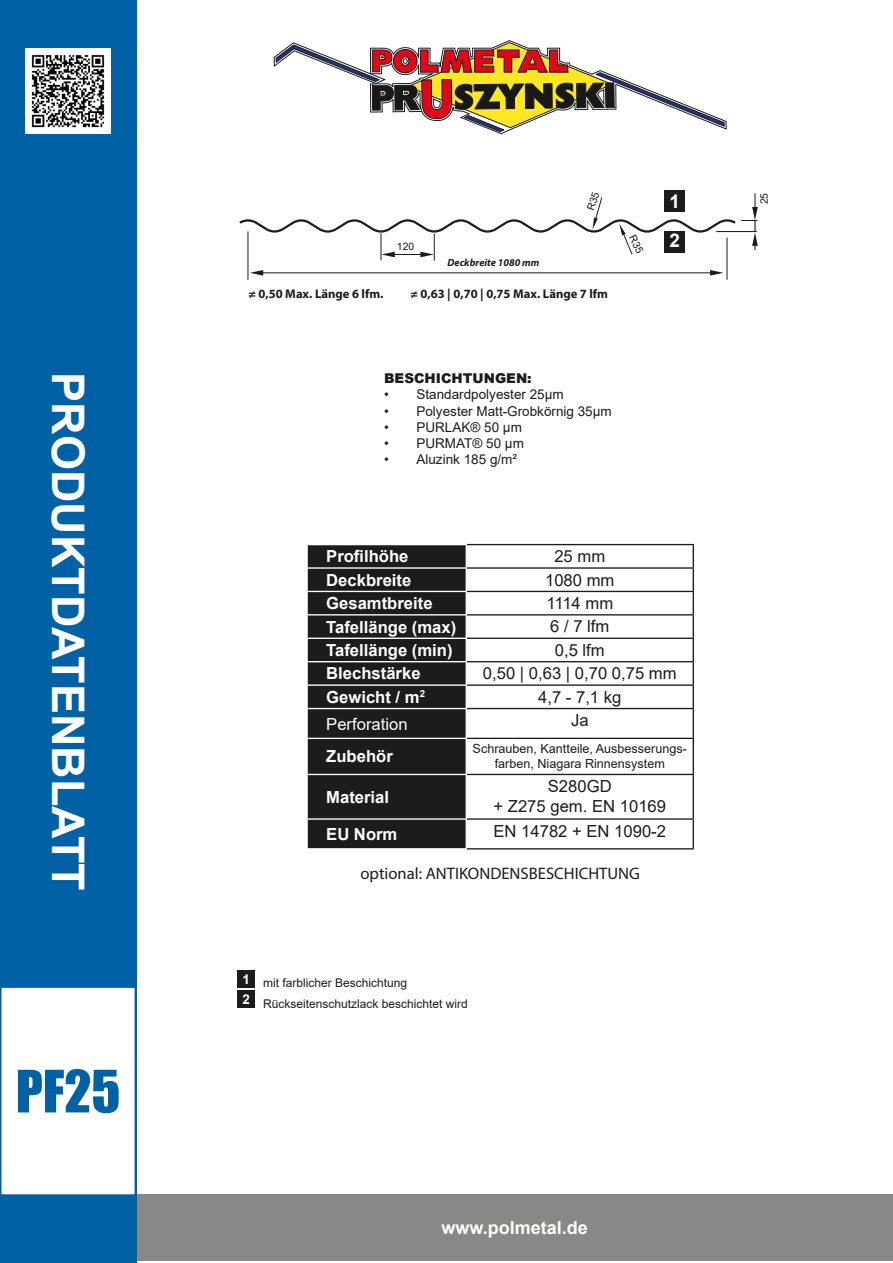
<style>
.page{position:relative;width:893px;height:1263px;background:#fff}
.page>*{position:absolute;margin:0;border:0;box-sizing:border-box;transform-origin:0 0}
.t1{font:54px "Impact";color:#0062a4}
.t2{font:700 45px "Arial";color:#fff}
.t3{font:700 18.9px "Arial";color:#fff}
.t4{font:700 18px "Arial";color:#fff}
.t5{font:700 16.65px "Arial";color:#fff}
.t6{font:16.65px "Arial";color:#1c1c1c}
.t7{font:16.65px "Myriad Pro";color:#1c1c1c}
.t8{font:16.65px "Arial";color:#fff}
.t9{font:13.5px "Arial";color:#1c1c1c}
.t10{font:900 13.5px "Arial";color:#1c1c1c}
.t11{font:700 13.5px "Arial";color:#fff}
.t12{font:12.6px/15.1px "Arial";color:#1c1c1c;text-align:center}
.t13{font:700 12.6px "Myriad Pro";color:#1c1c1c}
.t14{font:12px "Arial";color:#1c1c1c}
.t15{font:italic 700 10.35px "Myriad Pro";color:#1c1c1c}
.t16{font:10.35px "Arial";color:#1c1c1c}
</style>
<div class="page">
<div style="left:0;top:0;width:137px;height:1263px;background:#0062a4"></div>
<div style="left:1px;top:987px;width:134px;height:208px;background:#fff"></div>
<div style="left:0;top:986px;width:136px;height:210px;border:2px solid #0062a4"></div>
<div style="left:137px;top:1194px;width:755px;height:67px;background:#888887"></div>
<svg style="left:274px;top:40px;width:453px;height:95px"></svg>
<div style="left:238px;top:970px;width:17px;height:17px;background:#1c1c1c"></div>
<div style="left:238px;top:991px;width:17px;height:17px;background:#1c1c1c"></div>
<hr style="left:727px;top:238px;width:1px;height:42px;background:#1c1c1c">
<hr style="left:258px;top:273px;width:457px;height:1px;background:#1c1c1c">
<svg style="left:250px;top:270px;width:13px;height:6px"></svg>
<svg style="left:710px;top:270px;width:13px;height:6px"></svg>
<hr style="left:248px;top:232px;width:1px;height:48px;background:#1c1c1c">
<div style="left:664px;top:190px;width:21px;height:21px;background:#1c1c1c"></div>
<div style="left:308px;top:545px;width:158px;height:303px;background:#1c1c1c"></div>
<hr style="left:467px;top:544px;width:227px;height:1px;background:#1c1c1c">
<hr style="left:467px;top:567px;width:227px;height:2px;background:#1c1c1c">
<hr style="left:467px;top:591px;width:227px;height:1px;background:#1c1c1c">
<hr style="left:467px;top:614px;width:227px;height:1px;background:#1c1c1c">
<hr style="left:467px;top:638px;width:227px;height:1px;background:#1c1c1c">
<hr style="left:467px;top:661px;width:227px;height:1px;background:#1c1c1c">
<hr style="left:467px;top:684px;width:227px;height:2px;background:#1c1c1c">
<hr style="left:467px;top:708px;width:227px;height:1px;background:#1c1c1c">
<svg style="left:693px;top:545px;width:1px;height:193px"></svg>
<hr style="left:467px;top:738px;width:227px;height:1px;background:#1c1c1c">
<hr style="left:693px;top:739px;width:1px;height:35px;background:#1c1c1c">
<hr style="left:467px;top:774px;width:227px;height:1px;background:#1c1c1c">
<hr style="left:693px;top:775px;width:1px;height:43px;background:#1c1c1c">
<hr style="left:467px;top:818px;width:227px;height:2px;background:#1c1c1c">
<svg style="left:693px;top:820px;width:1px;height:28px"></svg>
<hr style="left:467px;top:848px;width:227px;height:1px;background:#1c1c1c">
<hr style="left:306px;top:567px;width:161px;height:2px;background:#fff">
<hr style="left:306px;top:591px;width:161px;height:1px;background:#fff">
<hr style="left:306px;top:614px;width:161px;height:1px;background:#fff">
<hr style="left:306px;top:638px;width:161px;height:1px;background:#fff">
<hr style="left:306px;top:661px;width:161px;height:1px;background:#fff">
<hr style="left:306px;top:684px;width:161px;height:2px;background:#fff">
<hr style="left:306px;top:708px;width:161px;height:1px;background:#fff">
<svg style="left:466px;top:545px;width:1px;height:193px"></svg>
<hr style="left:306px;top:738px;width:161px;height:1px;background:#fff">
<hr style="left:306px;top:774px;width:161px;height:1px;background:#fff">
<hr style="left:306px;top:818px;width:161px;height:2px;background:#fff">
<img style="left:26px;top:49px;width:85px;height:85px">
<svg style="left:239px;top:193px;width:519px;height:68px"></svg>
<p class="t2" style="left:100px;top:372px;width:520px;rotate:90deg">PRODUKTDATENBLATT</p>
<p class="t1" style="left:16px;top:1049px;width:106px">PF25</p>
<p class="t16" style="left:397px;top:239px;width:19px">120</p>
<p class="t15" style="left:447px;top:256px;width:94px">Deckbreite 1080 mm</p>
<p class="t13" style="left:248px;top:286px;width:137px">≠ 0,50 Max. Länge 6 lfm.</p>
<p class="t13" style="left:410px;top:286px;width:199px">≠ 0,63 | 0,70 | 0,75 Max. Länge 7 lfm</p>
<p class="t10" style="left:384px;top:368px;width:149px">BESCHICHTUNGEN:</p>
<p class="t9" style="left:384px;top:385px;width:181px">• Standardpolyester 25µm</p>
<p class="t9" style="left:384px;top:401px;width:229px">• Polyester Matt-Grobkörnig 35µm</p>
<p class="t9" style="left:384px;top:418px;width:139px">• PURLAK® 50 µm</p>
<p class="t9" style="left:384px;top:434px;width:141px">• PURMAT® 50 µm</p>
<p class="t9" style="left:384px;top:450px;width:134px">• Aluzink 185 g/m²</p>
<p class="t3" style="left:669px;top:188px;width:12px">1</p>
<p class="t3" style="left:669px;top:227px;width:12px">2</p>
<p class="t5" style="left:326px;top:545px;width:84px">Profilhöhe</p>
<p class="t6" style="left:554px;top:545px;width:52px">25 mm</p>
<p class="t5" style="left:326px;top:568px;width:87px">Deckbreite</p>
<p class="t6" style="left:545px;top:568px;width:71px">1080 mm</p>
<p class="t5" style="left:326px;top:592px;width:108px">Gesamtbreite</p>
<p class="t6" style="left:546px;top:592px;width:68px">1114 mm</p>
<p class="t5" style="left:326px;top:615px;width:132px">Tafellänge (max)</p>
<p class="t6" style="left:550px;top:615px;width:61px">6 / 7 lfm</p>
<p class="t5" style="left:326px;top:638px;width:128px">Tafellänge (min)</p>
<p class="t6" style="left:555px;top:638px;width:51px">0,5 lfm</p>
<p class="t5" style="left:326px;top:662px;width:96px">Blechstärke</p>
<p class="t6" style="left:483px;top:662px;width:195px">0,50 | 0,63 | 0,70 0,75 mm</p>
<p class="t5" style="left:326px;top:685px;width:100px">Gewicht / m<sup>2</sup></p>
<p class="t6" style="left:538px;top:685px;width:85px">4,7 - 7,1 kg</p>
<p class="t8" style="left:326px;top:712px;width:83px">Perforation</p>
<p class="t6" style="left:571px;top:709px;width:19px">Ja</p>
<p class="t5" style="left:326px;top:745px;width:68px">Zubehör</p>
<p class="t12" style="left:473px;top:741px;width:216px">Schrauben, Kantteile, Ausbesserungs&shy;farben, Niagara Rinnensystem</p>
<p class="t5" style="left:326px;top:785px;width:64px">Material</p>
<p class="t6" style="left:548px;top:775px;width:65px">S280GD</p>
<p class="t6" style="left:493px;top:795px;width:174px">+ Z275 gem. EN 10169</p>
<p class="t5" style="left:326px;top:822px;width:73px">EU Norm</p>
<p class="t6" style="left:493px;top:819px;width:174px">EN 14782 + EN 1090-2</p>
<p class="t7" style="left:360px;top:863px;width:281px">optional: ANTIKONDENSBESCHICHTUNG</p>
<p class="t11" style="left:243px;top:969px;width:9px">1</p>
<p class="t11" style="left:243px;top:990px;width:9px">2</p>
<p class="t14" style="left:263px;top:975px;width:146px">mit farblicher Beschichtung</p>
<p class="t14" style="left:263px;top:995px;width:206px">Rückseitenschutzlack beschichtet wird</p>
<p class="t16" style="left:757px;top:204px;width:13px;rotate:-90deg">25</p>
<p class="t4" style="left:441px;top:1215px;width:148px">www.polmetal.de</p>
</div>
